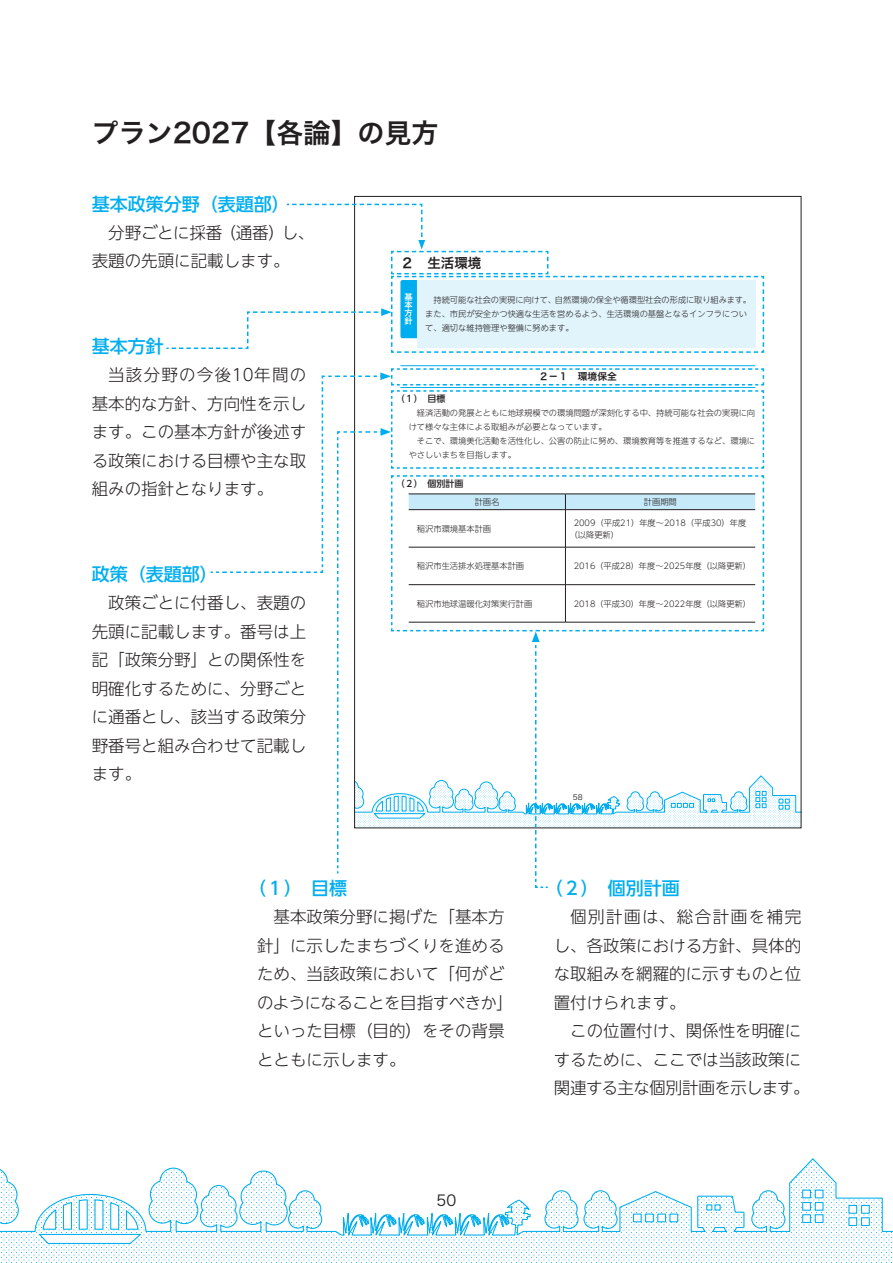
<style>
.page{position:relative;width:893px;height:1263px;background:#fff}
.page>*{position:absolute;margin:0;border:0;box-sizing:border-box;transform-origin:0 0}
.t1{font:27px "Hiragino Sans Pr 6 N W6";color:#231f20}
.t2{font:500 18px "UD Shin Go NT Pr 6 N";color:#00aeef}
.t3{font:300 16.5px/28.5px "UD Shin Go NT Pr 6 N";color:#231f20;text-align:justify}
.t4{font:15px "Hiragino Sans Pr 6 N W3";color:#231f20}
.t5{font:13.5px "Hiragino Sans Pr 6 N W6";color:#231f20}
.t6{font:9.75px "Hiragino Sans Pr 6 N W6";color:#231f20}
.t7{font:500 9px "UD Shin Go NT Pr 6 N";color:#231f20}
.t8{font:300 8.25px/14.2px "UD Shin Go NT Pr 6 N";color:#231f20}
.t9{font:8.25px/8.2px "Hiragino Sans Pr 6 N W6";color:#fff;text-align:justify}
.t10{font:7.5px "Hiragino Sans Pr 6 N W3";color:#231f20}
</style>
<div class="page">
<svg style="left:0;top:1158px;width:893px;height:105px"></svg>
<svg style="left:433px;top:1191px;width:26px;height:72px"></svg>
<hr style="left:400px;top:365px;width:355px;height:1px;background:#00aeef">
<svg style="left:166px;top:203px;width:599px;height:151px"></svg>
<svg style="left:210px;top:367px;width:591px;height:521px"></svg>
<h1 class="t1" style="left:92px;top:108px;width:348px">プラン2027【各論】の見方</h1>
<p class="t2" style="left:92px;top:189px;width:200px">基本政策分野（表題部）</p>
<p class="t3" style="left:92px;top:217px;width:224px;text-indent:16px">分野ごとに採番（通番）し、表題の先頭に記載します。</p>
<p class="t2" style="left:92px;top:332px;width:74px">基本方針</p>
<p class="t3" style="left:92px;top:360px;width:216px;text-indent:16px">当該分野の今後10年間の基本的な方針、方向性を示します。この基本方針が後述する政策における目標や主な取組みの指針となります。</p>
<p class="t2" style="left:92px;top:560px;width:128px">政策（表題部）</p>
<p class="t3" style="left:92px;top:588px;width:216px;text-indent:16px">政策ごとに付番し、表題の先頭に記載します。番号は上記「政策分野」との関係性を明確化するために、分野ごとに通番とし、該当する政策分野番号と組み合わせて記載します。</p>
<p class="t5" style="left:400px;top:251px;width:82px">２　生活環境</p>
<p class="t9" style="left:405px;top:292px;width:10px">基本方針</p>
<p class="t8" style="left:425px;top:292px;width:327px;text-indent:8px">持続可能な社会の実現に向けて、自然環境の保全や循環型社会の形成に取り組みます。また、市民が安全かつ快適な生活を営めるよう、生活環境の基盤となるインフラについて、適切な維持管理や整備に努めます。</p>
<p class="t6" style="left:539px;top:368px;width:79px">２－１　環境保全</p>
<p class="t7" style="left:396px;top:391px;width:51px">（１）　目標</p>
<p class="t8" style="left:409px;top:405px;width:348px;text-indent:8px">経済活動の発展とともに地球規模での環境問題が深刻化する中、持続可能な社会の実現に向けて様々な主体による取組みが必要となっています。</p>
<p class="t8" style="left:409px;top:433px;width:348px;text-indent:8px">そこで、環境美化活動を活性化し、公害の防止に努め、環境教育等を推進するなど、環境にやさしいまちを目指します。</p>
<p class="t7" style="left:396px;top:476px;width:69px">（２）　個別計画</p>
<p class="t8" style="left:475px;top:494px;width:26px">計画名</p>
<p class="t8" style="left:644px;top:494px;width:34px">計画期間</p>
<p class="t8" style="left:417px;top:521px;width:76px">稲沢市環境基本計画</p>
<p class="t8" style="left:570px;top:516px;width:178px;line-height:12px;text-indent:4px">2009（平成21）年度～2018（平成30）年度（以降更新）</p>
<p class="t8" style="left:417px;top:558px;width:109px">稲沢市生活排水処理基本計画</p>
<p class="t8" style="left:574px;top:558px;width:179px">2016（平成28）年度～2025年度（以降更新）</p>
<p class="t8" style="left:417px;top:596px;width:117px">稲沢市地球温暖化対策実行計画</p>
<p class="t8" style="left:574px;top:596px;width:179px">2018（平成30）年度～2022年度（以降更新）</p>
<p class="t10" style="left:573px;top:790px;width:11px">58</p>
<p class="t2" style="left:248px;top:874px;width:100px">（１）　目標</p>
<p class="t3" style="left:257px;top:902px;width:257px;text-align:left;text-indent:16px">基本政策分野に掲げた「基本方針」に示したまちづくりを進めるため、当該政策において「何がどのようになることを目指すべきか」といった目標（目的）をその背景とともに示します。</p>
<p class="t4" style="left:437px;top:1187px;width:21px">50</p>
<p class="t2" style="left:545px;top:874px;width:136px">（２）　個別計画</p>
<p class="t3" style="left:554px;top:902px;width:249px;text-indent:16px">個別計画は、総合計画を補完し、各政策における方針、具体的な取組みを網羅的に示すものと位置付けられます。</p>
<p class="t3" style="left:554px;top:1016px;width:257px;text-align:center">この位置付け、関係性を明確に<br>するために、ここでは当該政策に関連する主な個別計画を示します。</p>
</div>
